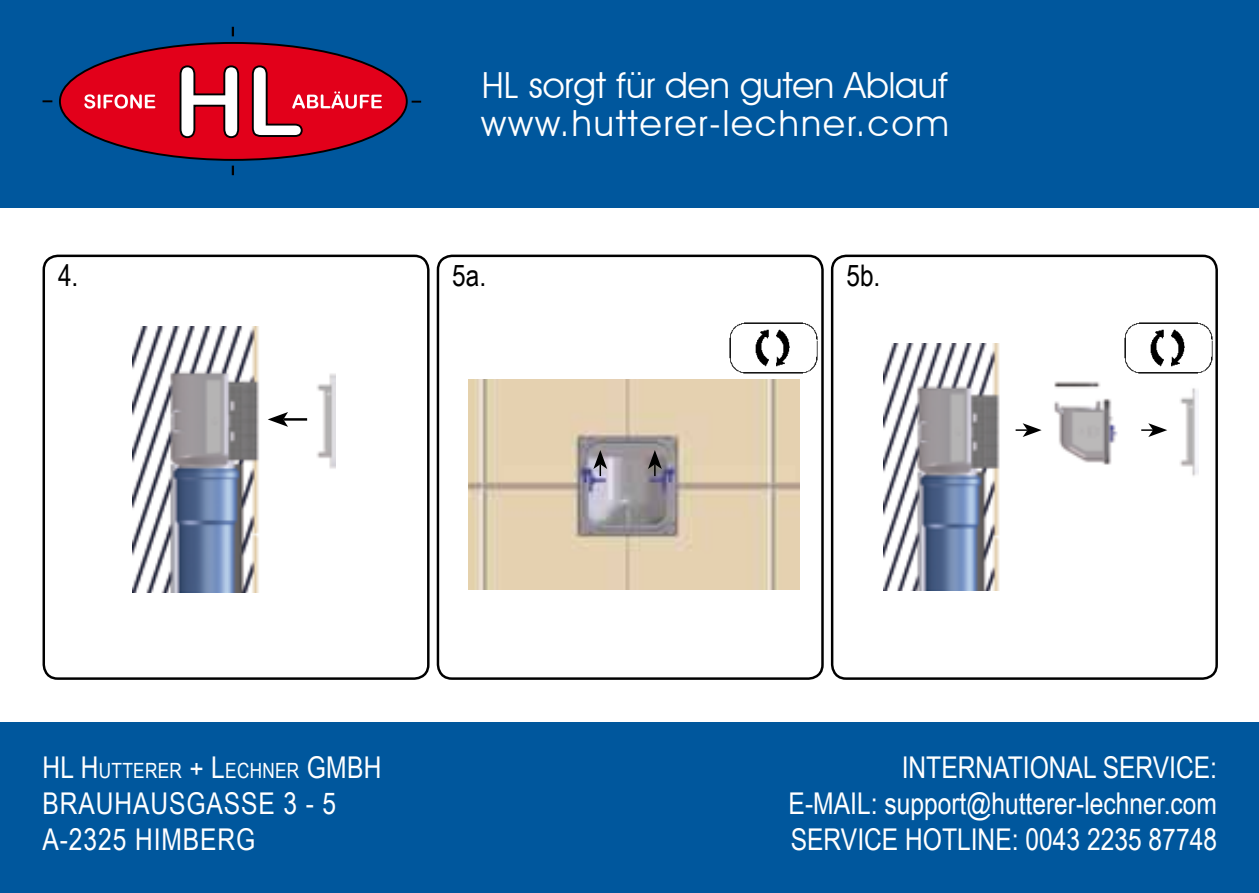
<style>
.page{position:relative;width:1259px;height:893px;background:#fff}
.page>*{position:absolute;margin:0;border:0;box-sizing:border-box;transform-origin:0 0}
.t1{font:36px/38.7px "Avant Garde IT Cby BT";color:#fff}
.t2{font:30px/36px "Arial Narrow";color:#fff;text-align:justify}
.t3{font:30px/36px "Arial Narrow";letter-spacing:.03em;color:#fff}
.t4{font:29.7px "Arial Narrow";color:#000}
.t5{font:21px "Arial Narrow";letter-spacing:.015em;color:#fff}
.s1{font-size:30px}
</style>
<div class="page">
<div style="left:0;top:0;width:1259px;height:207px;background:#00579d"></div>
<svg style="left:43px;top:42px;width:378px;height:119px"></svg>
<svg style="left:84px;top:94px;width:71px;height:15px"></svg>
<svg style="left:178px;top:64px;width:204px;height:75px;background:#d63a4d"></svg>
<svg style="left:232px;top:166px;width:2px;height:9px"></svg>
<svg style="left:232px;top:27px;width:2px;height:9px"></svg>
<div style="left:0;top:723px;width:1259px;height:170px;background:#00579d"></div>
<div style="left:831px;top:255px;width:387px;height:425px;border:2px solid #000;border-radius:14px"></div>
<img style="left:883px;top:344px;width:315px;height:246px">
<div style="left:43px;top:255px;width:386px;height:425px;border:2px solid #000;border-radius:14px"></div>
<img style="left:132px;top:326px;width:204px;height:266px">
<div style="left:437px;top:255px;width:386px;height:425px;border:2px solid #000;border-radius:14px"></div>
<hr style="left:283px;top:418px;width:24px;height:3px;background:#000">
<svg style="left:268px;top:412px;width:20px;height:15px"></svg>
<img style="left:468px;top:379px;width:331px;height:210px">
<svg style="left:648px;top:450px;width:14px;height:26px"></svg>
<svg style="left:593px;top:450px;width:14px;height:26px"></svg>
<img style="left:729px;top:322px;width:89px;height:52px">
<img style="left:1124px;top:322px;width:89px;height:53px">
<svg style="left:1015px;top:423px;width:26px;height:14px"></svg>
<svg style="left:1141px;top:423px;width:26px;height:14px"></svg>
<p class="t1" style="left:481px;top:65px;width:469px">HL sorgt für den guten Ablauf www.hutterer-lechner.com</p>
<p class="t4" style="left:58px;top:254px;width:22px">4.</p>
<p class="t4" style="left:452px;top:254px;width:35px">5A.</p>
<p class="t4" style="left:846px;top:254px;width:35px">5B.</p>
<p class="t5" style="left:43px;top:756px;width:340px"><span class="s1">HL H</span>UTTERER <span class="s1">+ L</span>ECHNER <span class="s1">GMBH</span></p>
<p class="t3" style="left:43px;top:785px;width:295px">BRAUHAUSGASSE 3 - 5<br>A-2325 HIMBERG</p>
<p class="t2" style="left:901px;top:749px;width:58px">INTERNA</p>
<p class="t2" style="left:1008px;top:749px;width:58px">TIONAL</p>
<p class="t2" style="left:788px;top:749px;width:430px;text-indent:314px">SERVICE:<br>E-MAIL: SUPPORT@HUTTERER-LECHNER.COM SERVICE HOTLINE</p>
<p class="t2" style="left:1011px;top:821px;width:207px">: 0043 2235 87748</p>
</div>
